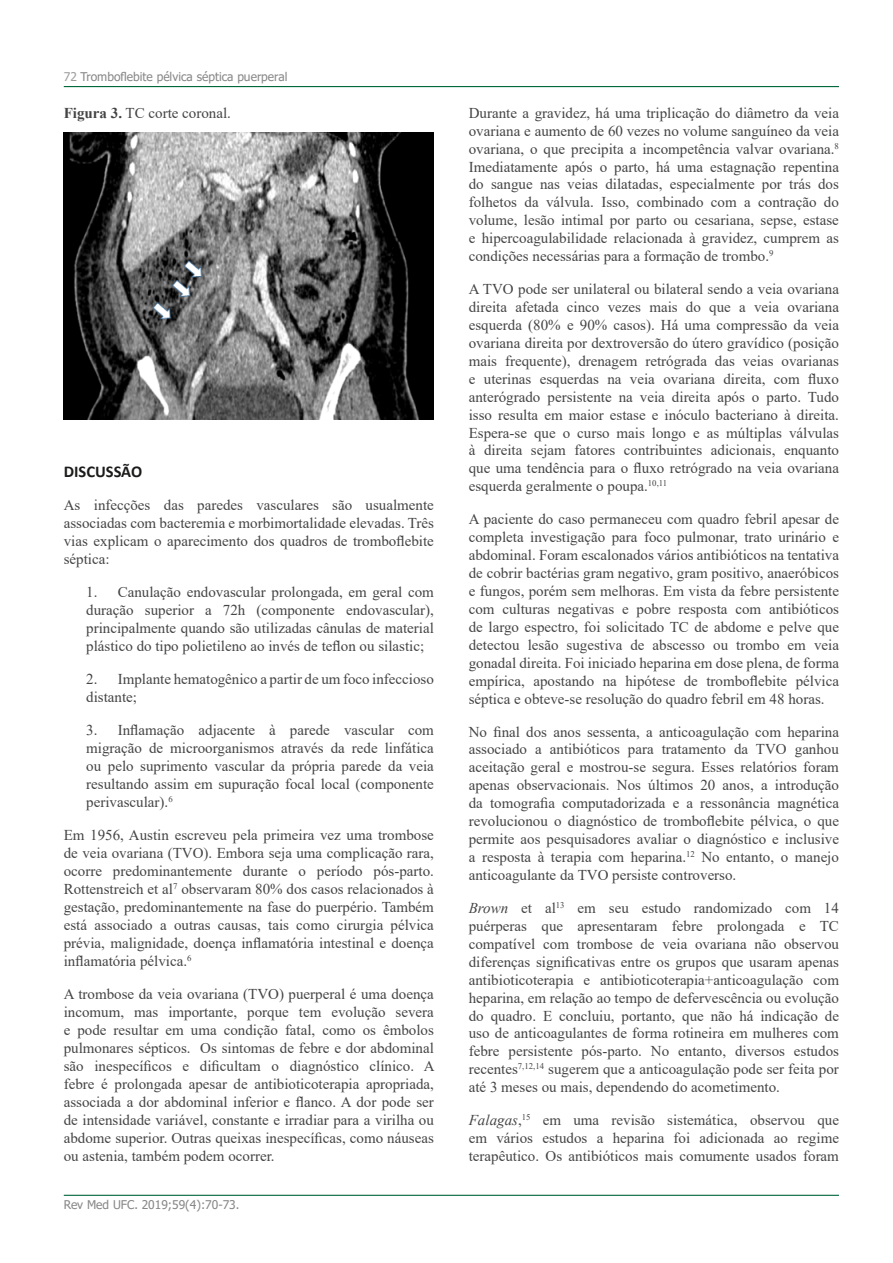
<style>
.page{position:relative;width:893px;height:1263px;background:#fff}
.page>*{position:absolute;margin:0;border:0;box-sizing:border-box;transform-origin:0 0}
.t1{font:700 16.5px "Calibri";color:#1b1b1a}
.t2{font:15px/18px "Times New Roman";color:#454444;text-align:justify}
.t3{font:12px "Tahoma";color:#878787}
.s1{color:#9d9d9c}
.s2{font-weight:700}
.s3{font-style:italic}
</style>
<div class="page">
<hr style="left:64px;top:86px;width:775px;height:1px;background:#00683b">
<hr style="left:64px;top:1195px;width:775px;height:1px;background:#00683b">
<img style="left:64px;top:133px;width:370px;height:286px">
<p class="t3" style="left:64px;top:69px;width:225px"><span class="s1">72</span> Tromboflebite pélvica séptica puerperal</p>
<p class="t2" style="left:64px;top:103px;width:169px"><span class="s2">Figura 3.</span> TC corte coronal.</p>
<p class="t1" style="left:64px;top:459px;width:80px">DISCUSSÃO</p>
<p class="t2" style="left:64px;top:495px;width:372px">As infecções das paredes vasculares são usualmente associadas com bacteremia e morbimortalidade elevadas. Três vias explicam o aparecimento dos quadros de tromboflebite séptica:</p>
<p class="t2" style="left:86px;top:582px;width:349px">1. Canulação endovascular prolongada, em geral com duração superior a 72h (componente endovascular), principalmente quando são utilizadas cânulas de material plástico do tipo polietileno ao invés de teflon ou silastic;</p>
<p class="t2" style="left:86px;top:669px;width:349px">2. Implante hematogênico a partir de um foco infeccioso distante;</p>
<p class="t2" style="left:86px;top:720px;width:349px">3. Inflamação adjacente à parede vascular com migração de microorganismos através da rede linfática ou pelo suprimento vascular da própria parede da veia resultando assim em supuração focal local (componente perivascular).<sup>6</sup></p>
<p class="t2" style="left:64px;top:825px;width:372px">Em 1956, Austin escreveu pela primeira vez uma trombose de veia ovariana (TVO). Embora seja uma complicação rara, ocorre predominantemente durante o período pós-parto.<br>Rottenstreich et al<sup>7</sup> observaram 80% dos casos relacionados à gestação, predominantemente na fase do puerpério. Também está associado a outras causas, tais como cirurgia pélvica prévia, malignidade, doença inflamatória intestinal e doença inflamatória pélvica.<sup>6</sup></p>
<p class="t2" style="left:64px;top:984px;width:372px">A trombose da veia ovariana (TVO) puerperal é uma doença incomum, mas importante, porque tem evolução severa e pode resultar em uma condição fatal, como os êmbolos pulmonares sépticos. Os sintomas de febre e dor abdominal são inespecíficos e dificultam o diagnóstico clínico. A febre é prolongada apesar de antibioticoterapia apropriada, associada a dor abdominal inferior e flanco. A dor pode ser de intensidade variável, constante e irradiar para a virilha ou abdome superior. Outras queixas inespecíficas, como náuseas ou astenia, também podem ocorrer.</p>
<p class="t3" style="left:64px;top:1197px;width:177px">Rev Med UFC. 2019;59(4):70-73.</p>
<p class="t2" style="left:469px;top:103px;width:372px">Durante a gravidez, há uma triplicação do diâmetro da veia ovariana e aumento de 60 vezes no volume sanguíneo da veia ovariana, o que precipita a incompetência valvar ovariana.<sup>8<br></sup>Imediatamente após o parto, há uma estagnação repentina do sangue nas veias dilatadas, especialmente por trás dos folhetos da válvula. Isso, combinado com a contração do volume, lesão intimal por parto ou cesariana, sepse, estase e hipercoagulabilidade relacionada à gravidez, cumprem as condições necessárias para a formação de trombo.<sup>9</sup></p>
<p class="t2" style="left:469px;top:280px;width:372px">A TVO pode ser unilateral ou bilateral sendo a veia ovariana direita afetada cinco vezes mais do que a veia ovariana esquerda (80% e 90% casos). Há uma compressão da veia ovariana direita por dextroversão do útero gravídico (posição mais frequente), drenagem retrógrada das veias ovarianas e uterinas esquerdas na veia ovariana direita, com fluxo anterógrado persistente na veia direita após o parto. Tudo isso resulta em maior estase e inóculo bacteriano à direita.<br>Espera‑se que o curso mais longo e as múltiplas válvulas à direita sejam fatores contribuintes adicionais, enquanto que uma tendência para o fluxo retrógrado na veia ovariana esquerda geralmente o poupa.<sup>10,11</sup></p>
<p class="t2" style="left:469px;top:510px;width:372px">A paciente do caso permaneceu com quadro febril apesar de completa investigação para foco pulmonar, trato urinário e abdominal. Foram escalonados vários antibióticos na tentativa de cobrir bactérias gram negativo, gram positivo, anaeróbicos e fungos, porém sem melhoras. Em vista da febre persistente com culturas negativas e pobre resposta com antibióticos de largo espectro, foi solicitado TC de abdome e pelve que detectou lesão sugestiva de abscesso ou trombo em veia gonadal direita. Foi iniciado heparina em dose plena, de forma empírica, apostando na hipótese de tromboflebite pélvica séptica e obteve-se resolução do quadro febril em 48 horas.</p>
<p class="t2" style="left:469px;top:722px;width:372px">No final dos anos sessenta, a anticoagulação com heparina associado a antibióticos para tratamento da TVO ganhou aceitação geral e mostrou-se segura. Esses relatórios foram apenas observacionais. Nos últimos 20 anos, a introdução da tomografia computadorizada e a ressonância magnética revolucionou o diagnóstico de tromboflebite pélvica, o que permite aos pesquisadores avaliar o diagnóstico e inclusive a resposta à terapia com heparina.<sup>12</sup> No entanto, o manejo anticoagulante da TVO persiste controverso.</p>
<p class="t2" style="left:469px;top:898px;width:372px"><span class="s3">Brown</span> et al<sup>13</sup> em seu estudo randomizado com 14 puérperas que apresentaram febre prolongada e TC compatível com trombose de veia ovariana não observou diferenças significativas entre os grupos que usaram apenas antibioticoterapia e antibioticoterapia+anticoagulação com heparina, em relação ao tempo de defervescência ou evolução do quadro. E concluiu, portanto, que não há indicação de uso de anticoagulantes de forma rotineira em mulheres com febre persistente pós-parto. No entanto, diversos estudos recentes<sup>7,12,14</sup> sugerem que a anticoagulação pode ser feita por até 3 meses ou mais, dependendo do acometimento.</p>
<p class="t2" style="left:469px;top:1111px;width:372px"><span class="s3">Falagas</span>,<sup>15</sup> em uma revisão sistemática, observou que em vários estudos a heparina foi adicionada ao regime terapêutico. Os antibióticos mais comumente usados foram</p>
</div>
